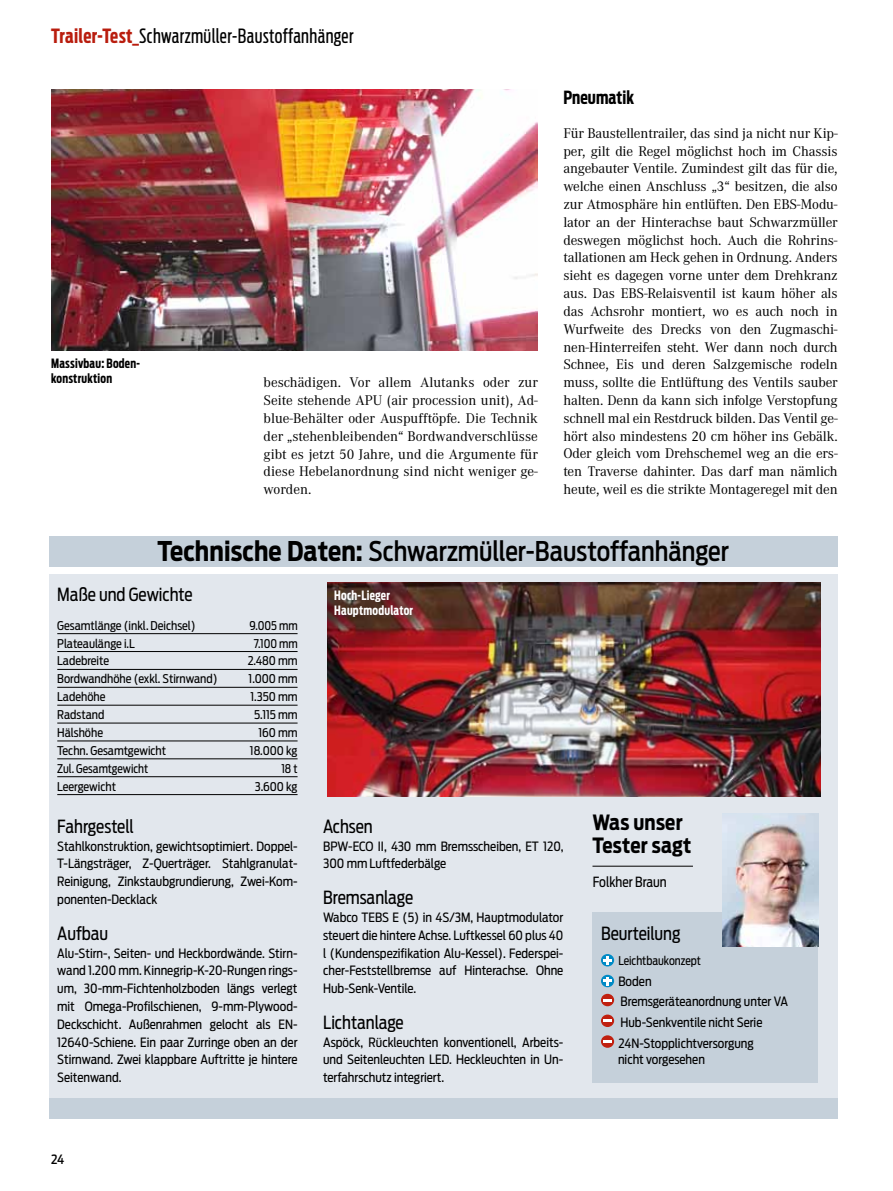
<style>
.page{position:relative;width:893px;height:1191px;background:#fff}
.page>*{position:absolute;margin:0;border:0;box-sizing:border-box;transform-origin:0 0}
.t1{font:500 27px "Antenna Cond";color:#000;scale:.95 1}
.t2{font:700 20.85px/22.6px "Antenna Cond";letter-spacing:.015em;color:#000;scale:.95 1}
.t3{font:19.5px "Antenna Extra Cond";letter-spacing:.02em;color:#000}
.t4{font:18px "Antenna Cond";color:#000;scale:.95 1}
.t5{font:700 18px "Antenna Extra Cond";letter-spacing:.005em;color:#000}
.t6{font:14.55px/17.9px "Corporate A";letter-spacing:-.01em;color:#000;text-align:justify}
.t7{font:13.95px "Antenna Cond";color:#000;scale:.95 1}
.t8{font:12.75px/17.9px "Antenna Cond";color:#000;text-align:justify}
.t9{font:700 12.75px/15px "Antenna Extra Cond";letter-spacing:.02em;color:#000}
.t10{font:700 12.75px/15px "Antenna Extra Cond";letter-spacing:.02em;color:#fff}
.t11{font:500 12.75px "Antenna Cond";color:#000}
.t12{font:12px "Antenna Cond";color:#000}
.t13{font:12px "Antenna Cond";color:#000;scale:.95 1}
.s1{font-weight:700;color:#b91d0e}
.s2{font-weight:700}
</style>
<div class="page">
<div style="left:49px;top:574px;width:789px;height:524px;background:#e2e7ed"></div>
<hr style="left:57px;top:633px;width:241px;height:1px;background:#000">
<hr style="left:57px;top:651px;width:241px;height:1px;background:#000">
<hr style="left:57px;top:669px;width:241px;height:1px;background:#000">
<hr style="left:57px;top:687px;width:241px;height:1px;background:#000">
<hr style="left:57px;top:705px;width:241px;height:1px;background:#000">
<hr style="left:57px;top:723px;width:241px;height:1px;background:#000">
<hr style="left:57px;top:740px;width:241px;height:1px;background:#000">
<hr style="left:57px;top:758px;width:241px;height:1px;background:#000">
<hr style="left:57px;top:776px;width:241px;height:1px;background:#000">
<hr style="left:57px;top:794px;width:241px;height:1px;background:#000">
<div style="left:49px;top:536px;width:789px;height:31px;background:#c5d0da"></div>
<div style="left:49px;top:1098px;width:789px;height:20px;background:#c5d0da"></div>
<img style="left:327px;top:583px;width:494px;height:213px">
<div style="left:592px;top:912px;width:225px;height:170px;background:#c5d0da"></div>
<svg style="left:601px;top:954px;width:13px;height:12px"></svg>
<svg style="left:603px;top:956px;width:9px;height:8px"></svg>
<svg style="left:601px;top:974px;width:13px;height:13px"></svg>
<svg style="left:603px;top:977px;width:9px;height:8px"></svg>
<svg style="left:601px;top:993px;width:13px;height:13px"></svg>
<svg style="left:603px;top:998px;width:9px;height:3px"></svg>
<div style="left:601px;top:1014px;width:13px;height:13px;background:#c02010;border-radius:50%"></div>
<svg style="left:603px;top:1019px;width:9px;height:3px"></svg>
<svg style="left:601px;top:1035px;width:13px;height:12px"></svg>
<svg style="left:603px;top:1040px;width:9px;height:2px"></svg>
<img style="left:723px;top:813px;width:96px;height:133px">
<hr style="left:592px;top:866px;width:101px;height:1px;background:#000">
<img style="left:51px;top:89px;width:487px;height:262px">
<h3 class="t3" style="left:51px;top:24px;width:304px"><span class="s1">Trailer-Test_</span>Schwarzmüller-Baustoffanhänger</h3>
<p class="t9" style="left:51px;top:356px;width:90px">Massivbau: Boden&shy;konstruktion</p>
<p class="t6" style="left:264px;top:374px;width:276px">beschädigen. Vor allem Alutanks oder zur Seite stehende APU (air procession unit), Ad&shy;blue-Behälter oder Auspufftöpfe. Die Technik der „stehenbleibenden“ Bordwandverschlüsse gibt es jetzt 50 Jahre, und die Argumente für diese Hebelanordnung sind nicht weniger ge&shy;worden.</p>
<p class="t5" style="left:563px;top:86px;width:72px">Pneumatik</p>
<p class="t6" style="left:563px;top:124px;width:276px">Für Baustellentrailer, das sind ja nicht nur Kip&shy;per, gilt die Regel möglichst hoch im Chassis angebauter Ventile. Zumindest gilt das für die, welche einen Anschluss „3“ besitzen, die also zur Atmosphäre hin entlüften. Den EBS-Modu&shy;lator an der Hinterachse baut Schwarzmüller deswegen möglichst hoch. Auch die Rohrins&shy;tallationen am Heck gehen in Ordnung. Anders sieht es dagegen vorne unter dem Drehkranz aus. Das EBS-Relaisventil ist kaum höher als das Achsrohr montiert, wo es auch noch in Wurfweite des Drecks von den Zugmaschi&shy;nen-Hinterreifen steht. Wer dann noch durch Schnee, Eis und deren Salzgemische rodeln muss, sollte die Entlüftung des Ventils sauber halten. Denn da kann sich infolge Verstopfung schnell mal ein Restdruck bilden. Das Ventil ge&shy;hört also mindestens 20 cm höher ins Gebälk.<br>Oder gleich vom Drehschemel weg an die ers&shy;ten Traverse dahinter. Das darf man nämlich heute, weil es die strikte Montageregel mit den</p>
<h1 class="t1" style="left:158px;top:535px;width:603px"><span class="s2">Technische Daten:</span> Schwarzmüller-Baustoffanhänger</h1>
<p class="t4" style="left:57px;top:584px;width:144px">Maße und Gewichte</p>
<p class="t12" style="left:57px;top:618px;width:140px">Gesamtlänge (inkl. Deichsel)</p>
<p class="t13" style="left:249px;top:618px;width:52px">9.005 mm</p>
<p class="t12" style="left:57px;top:636px;width:79px">Plateaulänge i.L</p>
<p class="t13" style="left:254px;top:636px;width:48px">7.100 mm</p>
<p class="t12" style="left:57px;top:654px;width:53px">Ladebreite</p>
<p class="t12" style="left:248px;top:654px;width:51px">2.480 mm</p>
<p class="t12" style="left:57px;top:672px;width:162px">Bordwandhöhe (exkl. Stirnwand)</p>
<p class="t12" style="left:249px;top:672px;width:50px">1.000 mm</p>
<p class="t12" style="left:57px;top:689px;width:50px">Ladehöhe</p>
<p class="t12" style="left:251px;top:689px;width:48px">1.350 mm</p>
<p class="t12" style="left:57px;top:707px;width:49px">Radstand</p>
<p class="t12" style="left:254px;top:707px;width:45px">5.115 mm</p>
<p class="t12" style="left:57px;top:725px;width:47px">Hälshöhe</p>
<p class="t12" style="left:259px;top:725px;width:41px">160 mm</p>
<p class="t12" style="left:57px;top:743px;width:110px">Techn. Gesamtgewicht</p>
<p class="t12" style="left:250px;top:743px;width:49px">18.000 kg</p>
<p class="t13" style="left:57px;top:761px;width:97px">Zul. Gesamtgewicht</p>
<p class="t13" style="left:281px;top:761px;width:19px">18 t</p>
<p class="t12" style="left:57px;top:779px;width:60px">Leergewicht</p>
<p class="t12" style="left:255px;top:779px;width:44px">3.600 kg</p>
<p class="t4" style="left:57px;top:815px;width:82px">Fahrgestell</p>
<p class="t8" style="left:57px;top:837px;width:242px">Stahlkonstruktion, gewichtsoptimiert. Doppel-T-Längsträger, Z-Querträger. Stahlgranulat-Reinigung, Zinkstaubgrundierung, Zwei-Kom&shy;ponenten-Decklack</p>
<p class="t4" style="left:57px;top:922px;width:55px">Aufbau</p>
<p class="t8" style="left:57px;top:944px;width:242px">Alu-Stirn-, Seiten- und Heckbordwände. Stirn&shy;wand 1.200 mm. Kinnegrip-K-20-Rungen rings&shy;um, 30-mm-Fichtenholzboden längs verlegt mit Omega-Profilschienen, 9-mm-Plywood-Deckschicht. Außenrahmen gelocht als EN-12640-Schiene. Ein paar Zurringe oben an der Stirnwand. Zwei klappbare Auftritte je hintere Seitenwand.</p>
<p class="t10" style="left:334px;top:588px;width:80px">Hoch-Lieger<br>Hauptmodulator</p>
<p class="t4" style="left:323px;top:815px;width:54px">Achsen</p>
<p class="t8" style="left:323px;top:837px;width:242px">BPW-ECO II, 430 mm Bremsscheiben, ET 120,<br>300 mm Luftfederbälge</p>
<p class="t4" style="left:323px;top:886px;width:96px">Bremsanlage</p>
<p class="t8" style="left:323px;top:908px;width:242px">Wabco TEBS E (5) in 4S/3M, Hauptmodulator steuert die hintere Achse. Luftkessel 60 plus 40 l (Kundenspezifikation Alu-Kessel). Federspei&shy;cher-Feststellbremse auf Hinterachse. Ohne Hub-Senk-Ventile.</p>
<p class="t4" style="left:323px;top:1011px;width:86px">Lichtanlage</p>
<p class="t8" style="left:323px;top:1033px;width:242px">Aspöck, Rückleuchten konventionell, Arbeits&shy;und Seitenleuchten LED. Heckleuchten in Un&shy;terfahrschutz integriert.</p>
<p class="t11" style="left:51px;top:1151px;width:15px">24</p>
<h2 class="t2" style="left:592px;top:811px;width:105px">Was unser<br>Tester sagt</h2>
<p class="t7" style="left:593px;top:873px;width:79px">Folkher Braun</p>
<p class="t4" style="left:601px;top:922px;width:85px">Beurteilung</p>
<p class="t13" style="left:618px;top:953px;width:88px">Leichtbaukonzept</p>
<p class="t8" style="left:618px;top:970px;width:171px;line-height:20.7px;text-align:left">Boden<br>Bremsgeräteanordnung unter VA<br>Hub-Senkventile nicht Serie<br>24N-Stopplichtversorgung</p>
<p class="t8" style="left:618px;top:1050px;width:88px">nicht vorgesehen</p>
</div>
